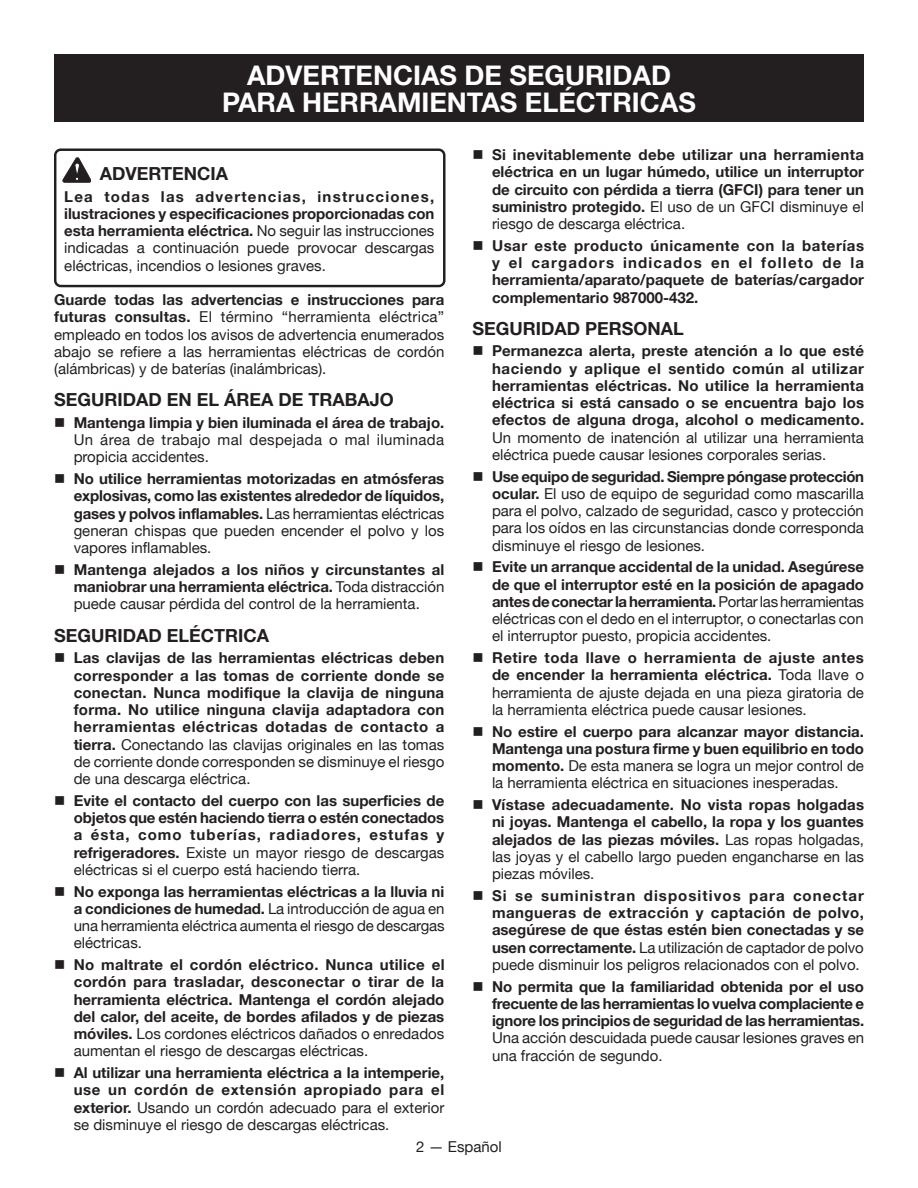
<style>
.page{position:relative;width:918px;height:1188px;background:#fff}
.page>*{position:absolute;margin:0;border:0;box-sizing:border-box;transform-origin:0 0}
.HEADING{font:700 27px/27px "Helvetica Neue";color:#fff;text-align:center}
.Heading_2{font:700 18px "Helvetica Neue";color:#231f20}
.Warning{font:700 18px "Helvetica Neue";color:#231f20}
.bullets{font:700 15px/17.2px "Helvetica Neue";color:#231f20;text-align:justify}
.bullets-2{font:15px/17.2px "Helvetica Neue";color:#231f20;text-align:justify}
.Body_text{font:15px/17.2px "Helvetica Neue";color:#231f20;text-align:justify}
.Warning_Text{font:700 15px/17.2px "Helvetica Neue";color:#231f20;text-align:justify}
.s1{font-weight:400}
.s2{font-weight:700}
</style>
<div class="page">
<svg style="left:63px;top:158px;width:28px;height:24px"></svg>
<div style="left:54px;top:54px;width:810px;height:68px;background:#231f20"></div>
<div style="left:54px;top:149px;width:391px;height:138px;border:2px solid #231f20;border-radius:6px"></div>
<p class="HEADING" style="left:222px;top:61px;width:475px">ADVERTENCIAS DE SEGURIDAD<br>PARA HERRAMIENTAS ELÉCTRICAS</p>
<p class="Warning" style="left:100px;top:162px;width:130px">ADVERTENCIA</p>
<p class="Warning_Text" style="left:64px;top:187px;width:372px">Lea todas las advertencias, instrucciones, ilustraciones y especificaciones proporcionadas con esta herramienta eléctrica. <span class="s1">No seguir las instrucciones indicadas a continuación puede provocar descargas eléctricas, incendios o lesiones graves.</span></p>
<p class="Body_text" style="left:54px;top:291px;width:392px"><span class="s2">Guarde todas las advertencias e instrucciones para futuras consultas.</span> El término “herramienta eléctrica” empleado en todos los avisos de advertencia enumerados abajo se refiere a las herramientas eléctricas de cordón (alámbricas) y de baterías (inalámbricas).</p>
<p class="Heading_2" style="left:54px;top:389px;width:341px">SEGURIDAD EN EL ÁREA DE TRABAJO</p>
<p class="bullets-2" style="left:74px;top:414px;width:372px;text-indent:-20px">■ <span class="s2">Mantenga limpia y bien iluminada el área de trabajo.<br></span>Un área de trabajo mal despejada o mal iluminada propicia accidentes.</p>
<p class="bullets" style="left:74px;top:470px;width:372px;text-indent:-20px">■ No utilice herramientas motorizadas en atmósferas explosivas, como las existentes alrededor de líquidos, gases y polvos inflamables. <span class="s1">Las herramientas eléctricas generan chispas que pueden encender el polvo y los vapores inflamables.</span></p>
<p class="bullets" style="left:74px;top:561px;width:372px;text-indent:-20px">■ Mantenga alejados a los niños y circunstantes al maniobrar una herramienta eléctrica. <span class="s1">Toda distracción puede causar pérdida del control de la herramienta.</span></p>
<p class="Heading_2" style="left:54px;top:624px;width:216px">SEGURIDAD ELÉCTRICA</p>
<p class="bullets" style="left:74px;top:649px;width:372px;text-indent:-20px">■ Las clavijas de las herramientas eléctricas deben corresponder a las tomas de corriente donde se conectan. Nunca modifique la clavija de ninguna forma. No utilice ninguna clavija adaptadora con herramientas eléctricas dotadas de contacto a tierra. <span class="s1">Conectando las clavijas originales en las tomas de corriente donde corresponden se disminuye el riesgo de una descarga eléctrica.</span></p>
<p class="bullets" style="left:74px;top:792px;width:372px;text-indent:-20px">■ Evite el contacto del cuerpo con las superficies de objetos que estén haciendo tierra o estén conectados a ésta, como tuberías, radiadores, estufas y refrigeradores. <span class="s1">Existe un mayor riesgo de descargas eléctricas si el cuerpo está haciendo tierra.</span></p>
<p class="bullets-2" style="left:74px;top:882px;width:372px;text-indent:-20px">■ <span class="s2">No exponga las herramientas eléctricas a la lluvia ni a condiciones de humedad.</span> La introducción de agua en una herramienta eléctrica aumenta el riesgo de descargas eléctricas.</p>
<p class="bullets" style="left:74px;top:956px;width:372px;text-indent:-20px">■ No maltrate el cordón eléctrico. Nunca utilice el cordón para trasladar, desconectar o tirar de la herramienta eléctrica. Mantenga el cordón alejado del calor, del aceite, de bordes afilados y de piezas móviles. <span class="s1">Los cordones eléctricos dañados o enredados aumentan el riesgo de descargas eléctricas.</span></p>
<p class="bullets" style="left:74px;top:1064px;width:372px;text-indent:-20px">■ Al utilizar una herramienta eléctrica a la intemperie, use un cordón de extensión apropiado para el exterior. <span class="s1">Usando un cordón adecuado para el exterior se disminuye el riesgo de descargas eléctricas.</span></p>
<p class="bullets" style="left:492px;top:146px;width:374px;text-indent:-20px">■ Si inevitablemente debe utilizar una herramienta eléctrica en un lugar húmedo, utilice un interruptor de circuito con pérdida a tierra (GFCI) para tener un suministro protegido. <span class="s1">El uso de un GFCI disminuye el riesgo de descarga eléctrica.</span></p>
<p class="bullets" style="left:492px;top:237px;width:374px;text-indent:-20px">■ Usar este producto únicamente con la baterías y el cargadors indicados en el folleto de la herramienta/aparato/paquete de baterías/cargador complementario 987000-432.</p>
<p class="Heading_2" style="left:472px;top:317px;width:213px">SEGURIDAD PERSONAL</p>
<p class="bullets" style="left:492px;top:342px;width:374px;text-indent:-20px">■ Permanezca alerta, preste atención a lo que esté haciendo y aplique el sentido común al utilizar herramientas eléctricas. No utilice la herramienta eléctrica si está cansado o se encuentra bajo los efectos de alguna droga, alcohol o medicamento.<br><span class="s1">Un momento de inatención al utilizar una herramienta eléctrica puede causar lesiones corporales serias.</span></p>
<p class="bullets-2" style="left:492px;top:468px;width:374px;text-indent:-20px">■ <span class="s2">Use equipo de seguridad. Siempre póngase protección ocular.</span> El uso de equipo de seguridad como mascarilla para el polvo, calzado de seguridad, casco y protección para los oídos en las circunstancias donde corresponda disminuye el riesgo de lesiones.</p>
<p class="bullets" style="left:492px;top:558px;width:374px;text-indent:-20px">■ Evite un arranque accidental de la unidad. Asegúrese de que el interruptor esté en la posición de apagado antes de conectar la herramienta. <span class="s1">Portar las herramientas eléctricas con el dedo en el interruptor, o conectarlas con el interruptor puesto, propicia accidentes.</span></p>
<p class="bullets-2" style="left:492px;top:649px;width:374px;text-indent:-20px">■ <span class="s2">Retire toda llave o herramienta de ajuste antes de encender la herramienta eléctrica.</span> Toda llave o herramienta de ajuste dejada en una pieza giratoria de la herramienta eléctrica puede causar lesiones.</p>
<p class="bullets" style="left:492px;top:722px;width:374px;text-indent:-20px">■ No estire el cuerpo para alcanzar mayor distancia.<br>Mantenga una postura firme y buen equilibrio en todo momento. <span class="s1">De esta manera se logra un mejor control de la herramienta eléctrica en situaciones inesperadas.</span></p>
<p class="bullets" style="left:492px;top:796px;width:374px;text-indent:-20px">■ Vístase adecuadamente. No vista ropas holgadas ni joyas. Mantenga el cabello, la ropa y los guantes alejados de las piezas móviles. <span class="s1">Las ropas holgadas, las joyas y el cabello largo pueden engancharse en las piezas móviles.</span></p>
<p class="bullets" style="left:492px;top:887px;width:374px;text-indent:-20px">■ Si se suministran dispositivos para conectar mangueras de extracción y captación de polvo, asegúrese de que éstas estén bien conectadas y se usen correctamente. <span class="s1">La utilización de captador de polvo puede disminuir los peligros relacionados con el polvo.</span></p>
<p class="bullets" style="left:492px;top:977px;width:374px;text-indent:-20px">■ No permita que la familiaridad obtenida por el uso frecuente de las herramientas lo vuelva complaciente e ignore los principios de seguridad de las herramientas.<br><span class="s1">Una acción descuidada puede causar lesiones graves en una fracción de segundo.</span></p>
<p class="Body_text" style="left:416px;top:1138px;width:87px">2 — Español</p>
</div>
